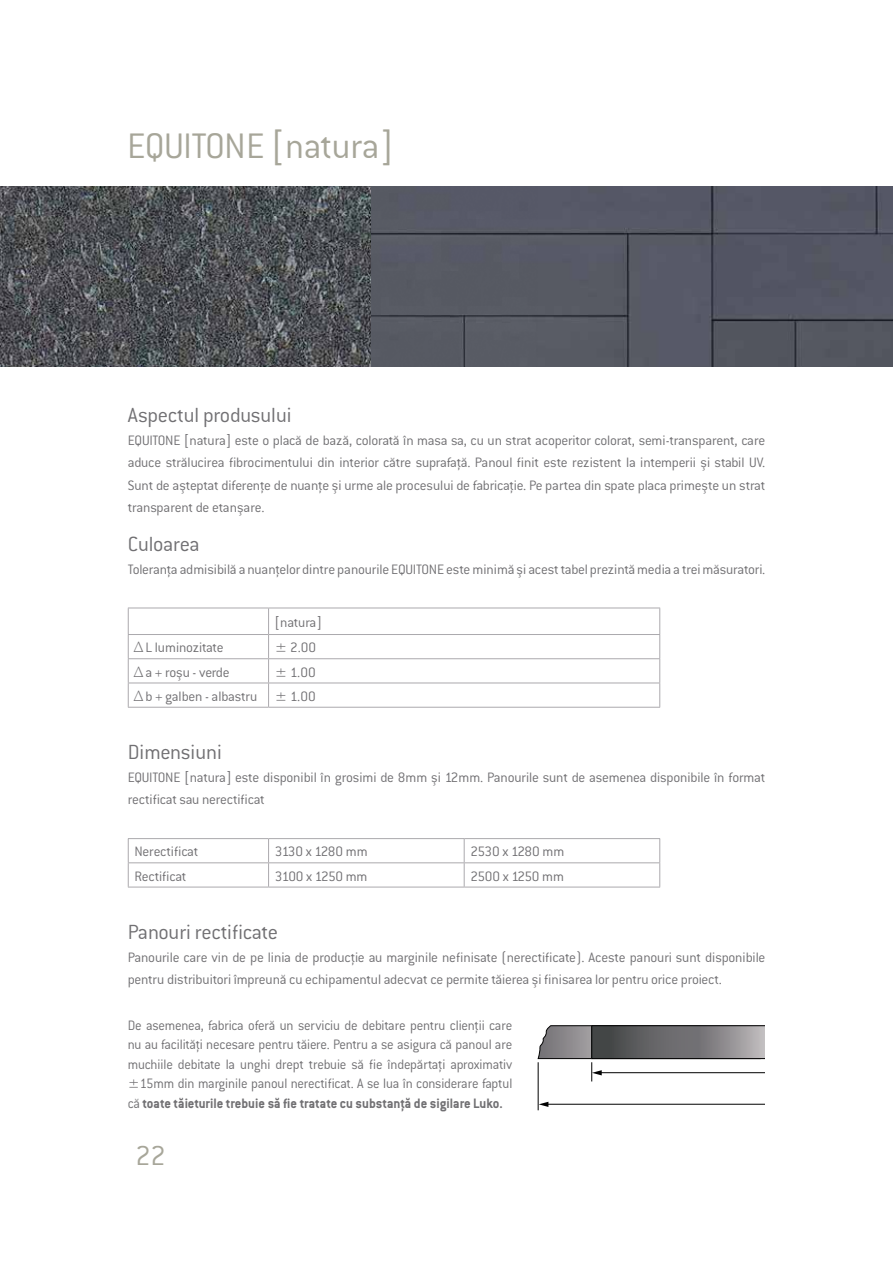
<style>
.page{position:relative;width:893px;height:1263px;background:#fff}
.page>*{position:absolute;margin:0;border:0;box-sizing:border-box;transform-origin:0 0}
.t1{font:300 39px "ITC Conduit LTCE";letter-spacing:-.02em;color:#a7a699}
.t2{font:300 30px "ITC Conduit LTCE";color:#a7a699}
.t3{font:300 22.5px "ITC Conduit LTCE";letter-spacing:-.01em;color:#717073}
.t4{font:300 15px/22.5px "ITC Conduit LTCE";letter-spacing:-.015em;color:#717073}
.t5{font:300 15px/19.5px "ITC Conduit LTCE";letter-spacing:-.015em;color:#717073;text-align:justify;scale:.96 1}
.t6{font:300 15px "ITC Conduit LTCE";letter-spacing:-.05em;color:#717073}
.s1{font-weight:700}
</style>
<div class="page">
<hr style="left:128px;top:608px;width:141px;height:1px;background:#aba9ad">
<hr style="left:269px;top:608px;width:391px;height:1px;background:#aba9ad">
<hr style="left:128px;top:634px;width:141px;height:1px;background:#aba9ad">
<hr style="left:269px;top:634px;width:391px;height:1px;background:#aba9ad">
<hr style="left:128px;top:658px;width:141px;height:1px;background:#aba9ad">
<hr style="left:269px;top:658px;width:391px;height:1px;background:#aba9ad">
<hr style="left:128px;top:683px;width:141px;height:1px;background:#aba9ad">
<svg style="left:128px;top:608px;width:1px;height:99px"></svg>
<hr style="left:269px;top:683px;width:391px;height:1px;background:#aba9ad">
<svg style="left:268px;top:608px;width:1px;height:99px"></svg>
<svg style="left:659px;top:608px;width:1px;height:99px"></svg>
<hr style="left:128px;top:707px;width:141px;height:1px;background:#aba9ad">
<hr style="left:269px;top:707px;width:391px;height:1px;background:#aba9ad">
<hr style="left:128px;top:838px;width:141px;height:1px;background:#aba9ad">
<hr style="left:269px;top:838px;width:195px;height:1px;background:#aba9ad">
<hr style="left:464px;top:838px;width:196px;height:1px;background:#aba9ad">
<hr style="left:128px;top:862px;width:141px;height:1px;background:#aba9ad">
<svg style="left:128px;top:839px;width:1px;height:48px"></svg>
<hr style="left:269px;top:862px;width:195px;height:1px;background:#aba9ad">
<svg style="left:268px;top:839px;width:1px;height:48px"></svg>
<hr style="left:464px;top:862px;width:196px;height:1px;background:#aba9ad">
<svg style="left:464px;top:839px;width:1px;height:48px"></svg>
<svg style="left:659px;top:839px;width:1px;height:48px"></svg>
<hr style="left:128px;top:887px;width:141px;height:1px;background:#aba9ad">
<hr style="left:269px;top:887px;width:195px;height:1px;background:#aba9ad">
<hr style="left:464px;top:887px;width:196px;height:1px;background:#aba9ad">
<img style="left:0;top:186px;width:371px;height:181px">
<div style="left:371px;top:186px;width:522px;height:181px;background:#565964"></div>
<hr style="left:538px;top:1062px;width:1px;height:48px;background:#010101">
<hr style="left:547px;top:1104px;width:217px;height:1px;background:#010101">
<svg style="left:539px;top:1102px;width:9px;height:5px"></svg>
<svg style="left:537px;top:1025px;width:227px;height:70px"></svg>
<h1 class="t1" style="left:127px;top:124px;width:267px">EQUITONE [natura]</h1>
<h3 class="t3" style="left:128px;top:402px;width:165px">Aspectul produsului</h3>
<p class="t4" style="left:128px;top:429px;width:639px;text-align:justify">EQUITONE [natura] este o placă de bază, colorată în masa sa, cu un strat acoperitor colorat, semi-transparent, care aduce strălucirea fibrocimentului din interior către suprafaţă. Panoul finit este rezistent la intemperii şi stabil UV.<br>Sunt de aşteptat diferenţe de nuanţe şi urme ale procesului de fabricaţie. Pe partea din spate placa primeşte un strat transparent de etanşare.</p>
<h3 class="t3" style="left:128px;top:531px;width:73px">Culoarea</h3>
<p class="t4" style="left:128px;top:558px;width:639px">Toleranţa admisibilă a nuanţelor dintre panourile EQUITONE este minimă şi acest tabel prezintă media a trei măsuratori.</p>
<p class="t4" style="left:275px;top:611px;width:48px">[natura]</p>
<p class="t4" style="left:135px;top:636px;width:91px">Δ L luminozitate</p>
<p class="t4" style="left:275px;top:636px;width:43px">± 2.00</p>
<p class="t4" style="left:135px;top:661px;width:97px">Δ a + roşu - verde</p>
<p class="t4" style="left:135px;top:660px;width:183px;line-height:24.2px;text-align:right">± 1.00<br>Δ b + galben - albastru ± 1.00</p>
<h3 class="t3" style="left:128px;top:740px;width:96px">Dimensiuni</h3>
<p class="t4" style="left:128px;top:766px;width:639px">EQUITONE [natura] este disponibil în grosimi de 8mm şi 12mm. Panourile sunt de asemenea disponibile în format rectificat sau nerectificat</p>
<p class="t4" style="left:135px;top:840px;width:65px">Nerectificat</p>
<p class="t4" style="left:275px;top:840px;width:94px">3130 x 1280 mm</p>
<p class="t4" style="left:471px;top:840px;width:95px">2530 x 1280 mm</p>
<p class="t4" style="left:135px;top:865px;width:53px">Rectificat</p>
<p class="t6" style="left:275px;top:868px;width:94px">3100 x 1250 mm</p>
<p class="t4" style="left:471px;top:865px;width:95px">2500 x 1250 mm</p>
<h3 class="t3" style="left:128px;top:919px;width:152px">Panouri rectificate</h3>
<p class="t4" style="left:128px;top:945px;width:639px">Panourile care vin de pe linia de producţie au marginile nefinisate (nerectificate). Aceste panouri sunt disponibile pentru distribuitori împreună cu echipamentul adecvat ce permite tăierea şi finisarea lor pentru orice proiect.</p>
<p class="t5" style="left:128px;top:1015px;width:402px">De asemenea, fabrica oferă un serviciu de debitare pentru clienţii care nu au facilităţi necesare pentru tăiere. Pentru a se asigura că panoul are muchiile debitate la unghi drept trebuie să fie îndepărtaţi aproximativ ±15mm din marginile panoul nerectificat. A se lua în considerare faptul că <span class="s1">toate tăieturile trebuie să fie tratate cu substanţă de sigilare Luko.</span></p>
<h2 class="t2" style="left:135px;top:1139px;width:32px">22</h2>
</div>
